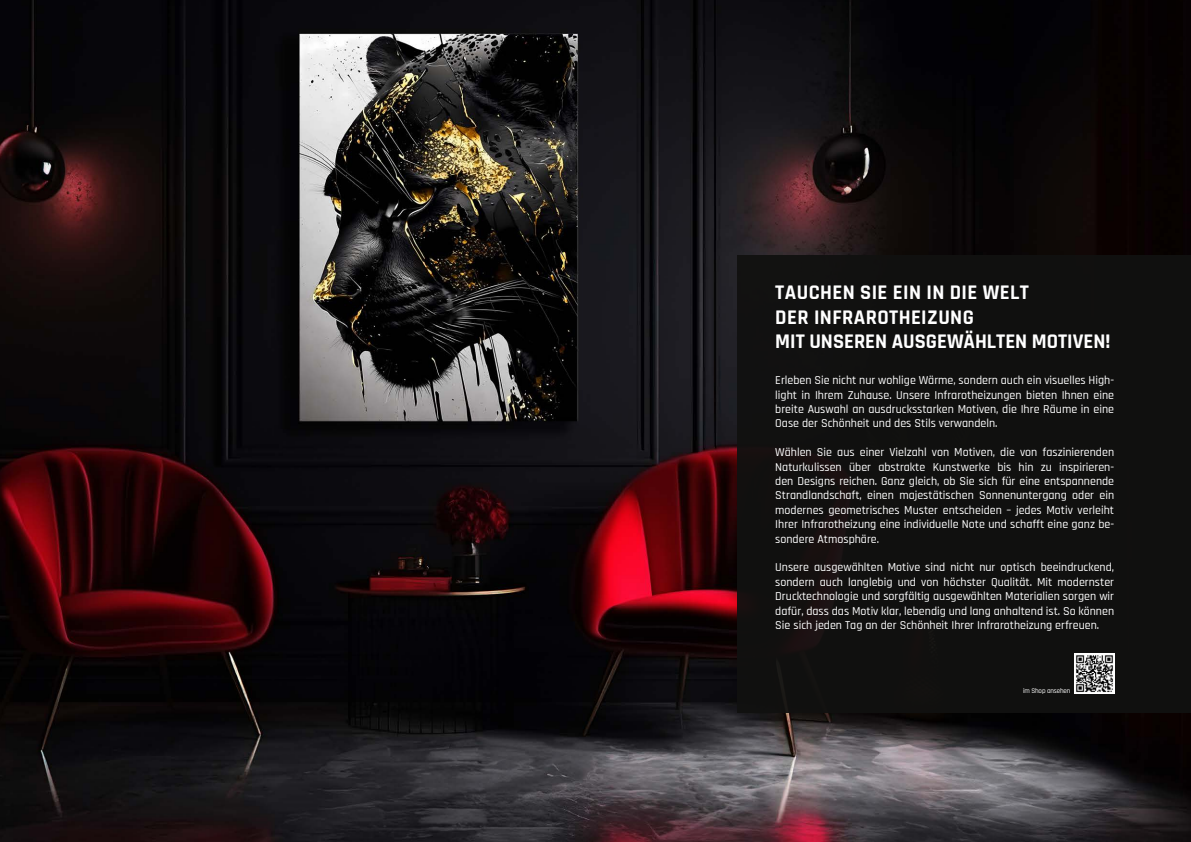
<style>
.page{position:relative;width:1191px;height:842px;background:#fff}
.page>*{position:absolute;margin:0;border:0;box-sizing:border-box;transform-origin:0 0}
.t1{font:700 20.6px/24.7px "Rajdhani";letter-spacing:.02em;color:#fff}
.t2{font:500 12px/14.4px "Rajdhani";color:#fff;text-align:justify}
.t3{font:500 7px "Rajdhani";letter-spacing:-.02em;color:#fff}
</style>
<div class="page">
<img style="left:0;top:0;width:1191px;height:842px">
<div style="left:737px;top:255px;width:454px;height:458px;background:#111110"></div>
<img style="left:1074px;top:653px;width:40px;height:40px">
<h1 class="t1" style="left:775px;top:281px;width:336px">TAUCHEN SIE EIN IN DIE WELT<br>DER INFRAROTHEIZUNG<br>MIT UNSEREN AUSGEWÄHLTEN MOTIVEN!</h1>
<p class="t2" style="left:775px;top:374px;width:340px">Erleben Sie nicht nur wohlige Wärme, sondern auch ein visuelles High&shy;light in Ihrem Zuhause. Unsere Infrarotheizungen bieten Ihnen eine breite Auswahl an ausdrucksstarken Motiven, die Ihre Räume in eine Oase der Schönheit und des Stils verwandeln.</p>
<p class="t2" style="left:775px;top:446px;width:340px">Wählen Sie aus einer Vielzahl von Motiven, die von faszinierenden Naturkulissen über abstrakte Kunstwerke bis hin zu inspirieren&shy;den Designs reichen. Ganz gleich, ob Sie sich für eine entspannende Strandlandschaft, einen majestätischen Sonnenuntergang oder ein modernes geometrisches Muster entscheiden – jedes Motiv verleiht Ihrer Infrarotheizung eine individuelle Note und schafft eine ganz be&shy;sondere Atmosphäre.</p>
<p class="t2" style="left:775px;top:561px;width:340px">Unsere ausgewählten Motive sind nicht nur optisch beeindruckend, sondern auch langlebig und von höchster Qualität. Mit modernster Drucktechnologie und sorgfältig ausgewählten Materialien sorgen wir dafür, dass das Motiv klar, lebendig und lang anhaltend ist. So können Sie sich jeden Tag an der Schönheit Ihrer Infrarotheizung erfreuen.</p>
<p class="t3" style="left:1023px;top:686px;width:49px">im Shop ansehen</p>
</div>
